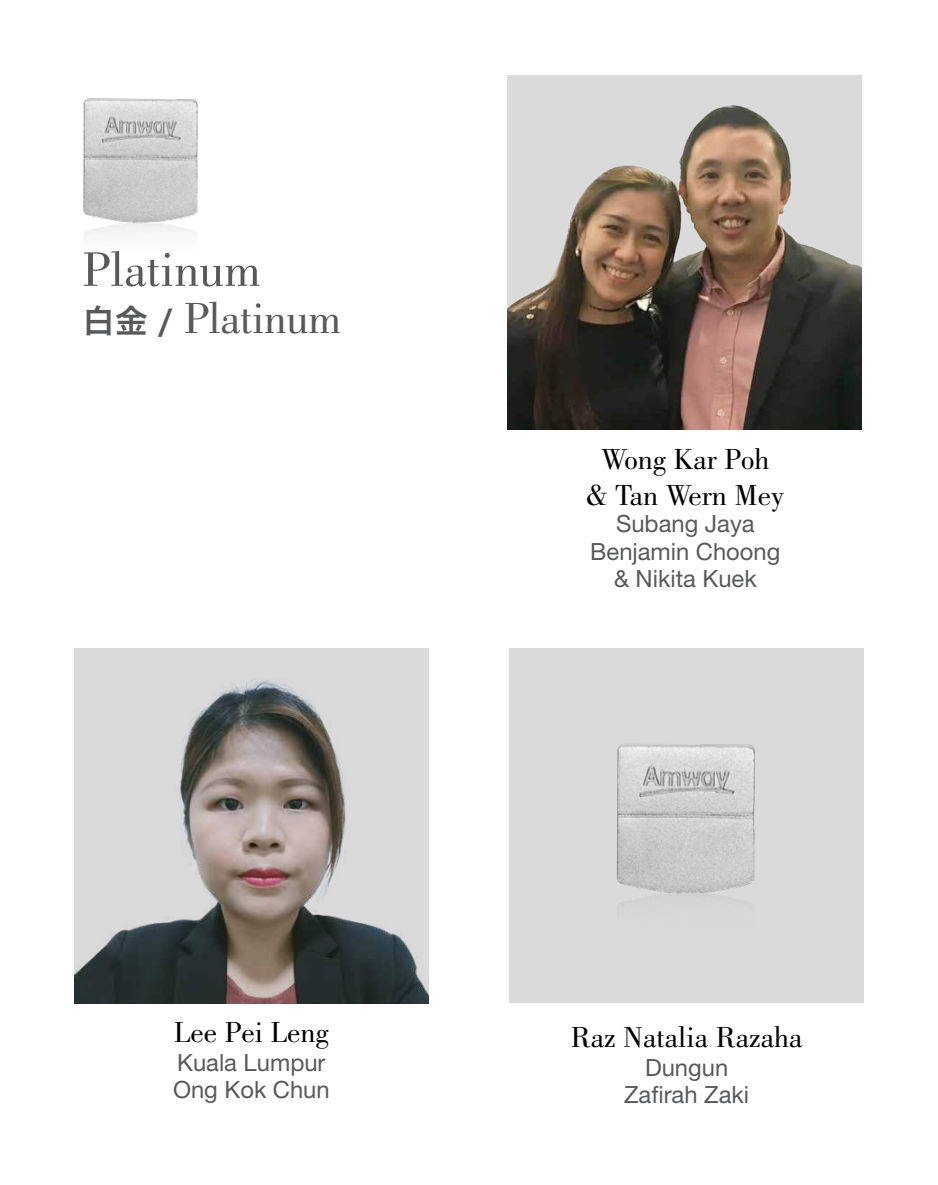
<style>
.page{position:relative;width:938px;height:1185px;background:#fff}
.page>*{position:absolute;margin:0;border:0;box-sizing:border-box;transform-origin:0 0}
.t1{font:50px "Bodoni Std";color:#58595b}
.t2{font:45px "Bodoni Std";letter-spacing:-.01em;color:#58595b}
.t3{font:30px/36px "Bodoni Std";color:#000;text-align:center}
.t4{font:23.75px/27.5px "Helvetica Neue LT Std";color:#58595b;text-align:center}
.s1{font-family:"Hiragino Sans GB W6";font-size:32.5px}
.s2{font-family:"Hiragino Sans GB W6";font-size:30px}
</style>
<div class="page">
<div style="left:509px;top:649px;width:354px;height:354px;background:#dbdada"></div>
<img style="left:507px;top:75px;width:354px;height:354px">
<div style="left:74px;top:649px;width:354px;height:354px;background:#dbdada"></div>
<img style="left:74px;top:678px;width:354px;height:325px">
<img style="left:83px;top:98px;width:115px;height:142px">
<img style="left:617px;top:744px;width:138px;height:164px">
<h1 class="t1" style="left:82px;top:242px;width:179px">Platinum</h1>
<h2 class="t2" style="left:82px;top:293px;width:260px"><span class="s1">白金</span> <span class="s2">/</span> Platinum</h2>
<p class="t3" style="left:174px;top:1015px;width:156px">Lee Pei Leng</p>
<p class="t4" style="left:173px;top:1048px;width:158px;text-align:left">Kuala Lumpur<br>Ong Kok Chun</p>
<p class="t3" style="left:586px;top:441px;width:200px">Wong Kar Poh<br>&amp; Tan Wern Mey</p>
<p class="t4" style="left:590px;top:510px;width:192px">Subang Jaya<br>Benjamin Choong &amp; Nikita Kuek</p>
<p class="t3" style="left:570px;top:1020px;width:233px">Raz Natalia Razaha</p>
<p class="t4" style="left:624px;top:1053px;width:126px">Dungun<br>Zafirah Zaki</p>
</div>
